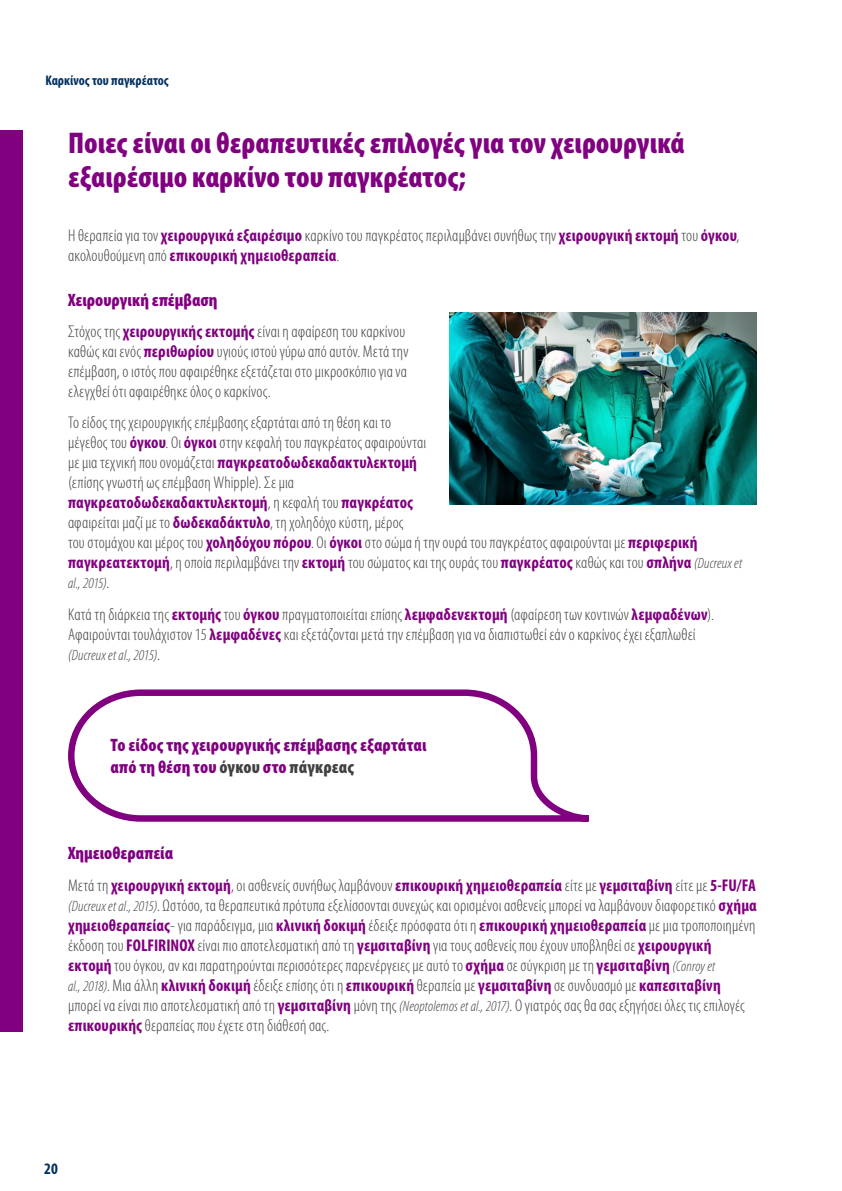
<style>
.page{position:relative;width:842px;height:1191px;background:#fff}
.page>*{position:absolute;margin:0;border:0;box-sizing:border-box;transform-origin:0 0}
.t1{font:900 condensed 30px/34px "Myriad Pro";color:#800080}
.t2{font:900 condensed 18px/22px "Myriad Pro";color:#800080}
.t3{font:300 condensed 17px/20px "Myriad Pro";letter-spacing:.01em;color:#414042}
.t4{font:700 condensed 16px "Myriad Pro";color:#00305f}
.t5{font:italic 300 condensed 15px "Myriad Pro";letter-spacing:.005em;color:#414042}
.t6{font:700 condensed 14px "Myriad Pro";color:#00305f}
.s1{font-weight:700;color:#800080}
.s2{font-style:italic;font-size:15px}
.s3{font-style:normal;font-size:17px}
.s4{color:#414042}
</style>
<div class="page">
<div style="left:0;top:130px;width:23px;height:902px;background:#800080"></div>
<svg style="left:68px;top:689px;width:521px;height:133px"></svg>
<img style="left:449px;top:312px;width:308px;height:192px">
<p class="t6" style="left:45px;top:72px;width:125px">Καρκίνος του παγκρέατος</p>
<h1 class="t1" style="left:68px;top:125px;width:618px">Ποιες είναι οι θεραπευτικές επιλογές για τον χειρουργικά εξαιρέσιμο καρκίνο του παγκρέατος;</h1>
<p class="t3" style="left:68px;top:225px;width:673px">Η θεραπεία για τον <span class="s1">χειρουργικά εξαιρέσιμο</span> καρκίνο του παγκρέατος περιλαμβάνει συνήθως την <span class="s1">χειρουργική εκτομή</span> του <span class="s1">όγκου</span>, ακολουθούμενη από <span class="s1">επικουρική χημειοθεραπεία</span>.</p>
<p class="t2" style="left:68px;top:288px;width:151px">Χειρουργική επέμβαση</p>
<p class="t3" style="left:68px;top:321px;width:342px">Στόχος της <span class="s1">χειρουργικής εκτομής</span> είναι η αφαίρεση του καρκίνου καθώς και ενός <span class="s1">περιθωρίου</span> υγιούς ιστούγύρω από αυτόν. Μετά την επέμβαση, ο ιστός που αφαιρέθηκε εξετάζεται στο μικροσκόπιο για να ελεγχθεί ότι αφαιρέθηκε όλος ο καρκίνος.</p>
<p class="t3" style="left:68px;top:413px;width:676px">Το είδος της χειρουργικής επέμβασης εξαρτάται από τη θέση και το<br>μέγεθος του <span class="s1">όγκου</span>. Οι <span class="s1">όγκοι</span> στην κεφαλή του παγκρέατος αφαιρούνται<br>με μια τεχνική που ονομάζεται <span class="s1">παγκρεατοδωδεκαδακτυλεκτομή<br></span>(επίσης γνωστή ως επέμβαση Whipple). Σε μια<br><span class="s1">παγκρεατοδωδεκαδακτυλεκτομή</span>, η κεφαλή του <span class="s1">παγκρέατος<br></span>αφαιρείται μαζί με το <span class="s1">δωδεκαδάκτυλο</span>, τη χοληδόχο κύστη, μέρος<br>του στομάχου και μέρος του <span class="s1">χοληδόχου πόρου</span>. Οι <span class="s1">όγκοι</span> στο σώμα ή την ουρά του παγκρέατος αφαιρούνται με <span class="s1">περιφερική παγκρεατεκτομή</span>, η οποία περιλαμβάνει την <span class="s1">εκτομή</span> του σώματος και της ουράς του <span class="s1">παγκρέατος</span> καθώς και του <span class="s1">σπλήνα</span> <span class="s2">(Ducreux et</span></p>
<p class="t5" style="left:68px;top:574px;width:43px">al., 2015)<span class="s3">.</span></p>
<p class="t3" style="left:68px;top:604px;width:647px">Κατά τη διάρκεια της <span class="s1">εκτομής</span> του <span class="s1">όγκου</span> πραγματοποιείται επίσης <span class="s1">λεμφαδενεκτομή</span> (αφαίρεση των κοντινών <span class="s1">λεμφαδένων</span>).<br>Αφαιρούνται τουλάχιστον 15 <span class="s1">λεμφαδένες</span> και εξετάζονται μετά την επέμβαση για να διαπιστωθεί εάν ο καρκίνος έχει εξαπλωθεί</p>
<p class="t5" style="left:68px;top:646px;width:93px">(Ducreux et al., 2015)<span class="s3">.</span></p>
<p class="t2" style="left:111px;top:734px;width:318px">Το είδος της χειρουργικής επέμβασης εξαρτάται από τη θέση του <span class="s4">όγκου</span> στο <span class="s4">πάγκρεας</span></p>
<p class="t2" style="left:68px;top:842px;width:107px">Χημειοθεραπεία</p>
<p class="t3" style="left:68px;top:875px;width:690px">Μετά τη <span class="s1">χειρουργική εκτομή</span>, οι ασθενείς συνήθως λαμβάνουν <span class="s1">επικουρική χημειοθεραπεία</span> είτε με <span class="s1">γεμσιταβίνη</span> είτε με <span class="s1">5-FU/FA </span><span class="s2">(Ducreux et al., 2015)</span>. Ωστόσο, τα θεραπευτικά πρότυπα εξελίσσονται συνεχώς και ορισμένοι ασθενείς μπορεί να λαμβάνουν διαφορετικό <span class="s1">σχήμα χημειοθεραπείας</span>- για παράδειγμα, μια <span class="s1">κλινική δοκιμή</span> έδειξε πρόσφατα ότι η <span class="s1">επικουρική χημειοθεραπεία</span> με μια τροποποιημένη έκδοση του <span class="s1">FOLFIRINOX</span> είναι πιο αποτελεσματική από τη <span class="s1">γεμσιταβίνη</span> για τους ασθενείς που έχουν υποβληθεί σε <span class="s1">χειρουργική εκτομή</span> του όγκου, αν και παρατηρούνται περισσότερες παρενέργειες με αυτό το <span class="s1">σχήμα</span> σε σύγκριση με τη <span class="s1">γεμσιταβίνη</span> <span class="s2">(Conroy et<br>al., 2018)</span>. Μια άλλη <span class="s1">κλινική δοκιμή</span> έδειξε επίσης ότι η <span class="s1">επικουρική</span> θεραπεία με <span class="s1">γεμσιταβίνη</span> σε συνδυασμό με <span class="s1">καπεσιταβίνη </span>μπορεί να είναι πιο αποτελεσματική από τη <span class="s1">γεμσιταβίνη</span> μόνη της <span class="s2">(Neoptolemos et al., 2017)</span>. Ο γιατρός σας θα σας εξηγήσει όλες τις επιλογές <span class="s1">επικουρικής</span> θεραπείας που έχετε στη διάθεσή σας.</p>
<p class="t4" style="left:44px;top:1159px;width:15px">20</p>
</div>
